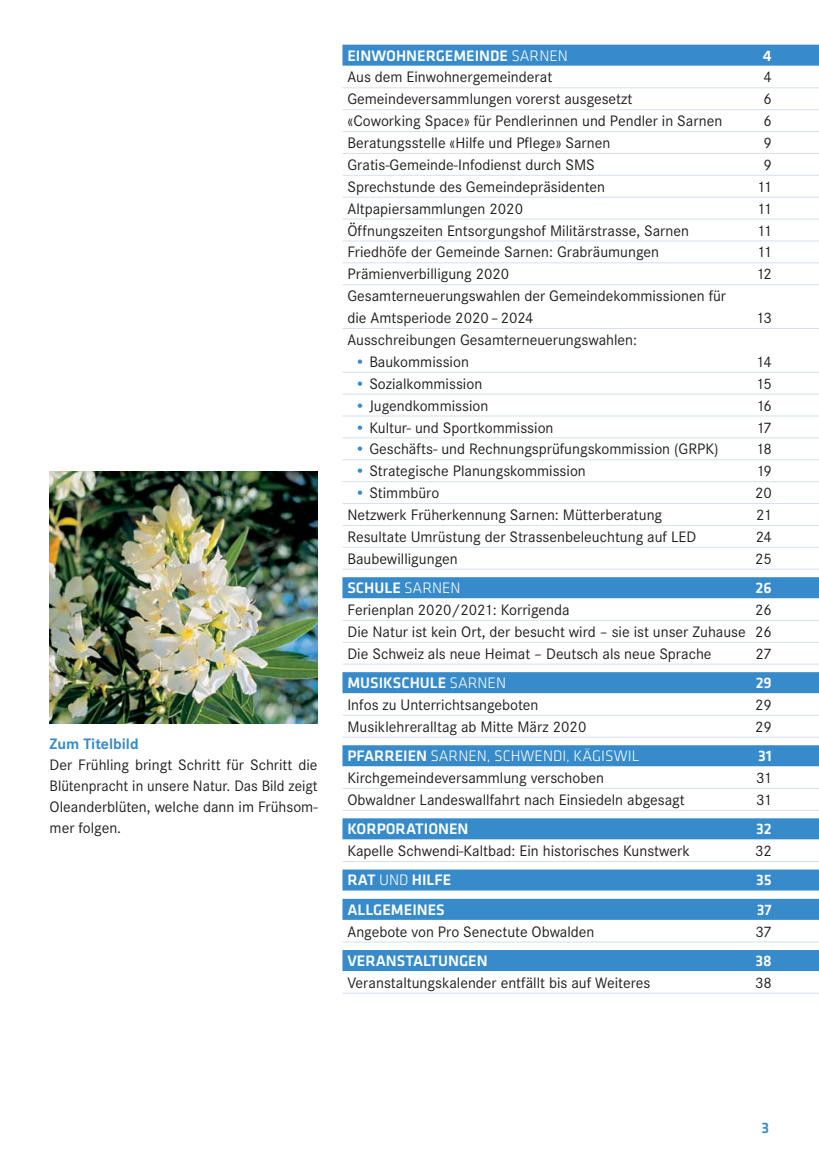
<style>
.page{position:relative;width:819px;height:1166px;background:#fff}
.page>*{position:absolute;margin:0;border:0;box-sizing:border-box;transform-origin:0 0}
.t1{font:15.75px/21.9px "Corporate S";color:#231f20;text-align:justify}
.t2{font:500 15.75px "Klavika";color:#fff}
.t3{font:300 15.75px "Klavika";color:#fff}
.t4{font:700 15.75px "Corporate S";color:#378bca}
.t5{font:500 15.75px "Klavika";color:#378bca}
.s1{font-weight:300}
.s2{color:#378bca}
.s3{font-weight:500}
</style>
<div class="page">
<div style="left:342px;top:45px;width:477px;height:21px;background:#378bca"></div>
<hr style="left:342px;top:87px;width:477px;height:1px;background:#d4e0f2">
<hr style="left:342px;top:109px;width:477px;height:1px;background:#d4e0f2">
<hr style="left:342px;top:131px;width:477px;height:1px;background:#d4e0f2">
<hr style="left:342px;top:153px;width:477px;height:1px;background:#d4e0f2">
<hr style="left:342px;top:175px;width:477px;height:1px;background:#d4e0f2">
<hr style="left:342px;top:197px;width:477px;height:1px;background:#d4e0f2">
<hr style="left:342px;top:219px;width:477px;height:1px;background:#d4e0f2">
<hr style="left:342px;top:240px;width:477px;height:1px;background:#d4e0f2">
<hr style="left:342px;top:262px;width:477px;height:1px;background:#d4e0f2">
<hr style="left:342px;top:284px;width:477px;height:1px;background:#d4e0f2">
<hr style="left:342px;top:328px;width:477px;height:1px;background:#d4e0f2">
<hr style="left:342px;top:372px;width:477px;height:1px;background:#d4e0f2">
<hr style="left:342px;top:394px;width:477px;height:1px;background:#d4e0f2">
<hr style="left:342px;top:415px;width:477px;height:1px;background:#d4e0f2">
<hr style="left:342px;top:437px;width:477px;height:1px;background:#d4e0f2">
<hr style="left:342px;top:459px;width:477px;height:1px;background:#d4e0f2">
<hr style="left:342px;top:481px;width:477px;height:1px;background:#d4e0f2">
<hr style="left:342px;top:503px;width:477px;height:1px;background:#d4e0f2">
<hr style="left:342px;top:525px;width:477px;height:1px;background:#d4e0f2">
<hr style="left:342px;top:547px;width:477px;height:1px;background:#d4e0f2">
<hr style="left:342px;top:569px;width:477px;height:1px;background:#d4e0f2">
<div style="left:342px;top:577px;width:477px;height:21px;background:#378bca"></div>
<hr style="left:342px;top:620px;width:477px;height:1px;background:#d4e0f2">
<hr style="left:342px;top:642px;width:477px;height:1px;background:#d4e0f2">
<hr style="left:342px;top:664px;width:477px;height:1px;background:#d4e0f2">
<div style="left:342px;top:672px;width:477px;height:21px;background:#378bca"></div>
<hr style="left:342px;top:715px;width:477px;height:1px;background:#d4e0f2">
<hr style="left:342px;top:737px;width:477px;height:1px;background:#d4e0f2">
<div style="left:342px;top:745px;width:477px;height:21px;background:#378bca"></div>
<hr style="left:342px;top:788px;width:477px;height:1px;background:#d4e0f2">
<hr style="left:342px;top:810px;width:477px;height:1px;background:#d4e0f2">
<div style="left:342px;top:818px;width:477px;height:21px;background:#378bca"></div>
<hr style="left:342px;top:861px;width:477px;height:1px;background:#d4e0f2">
<div style="left:342px;top:869px;width:477px;height:21px;background:#378bca"></div>
<div style="left:342px;top:899px;width:477px;height:21px;background:#378bca"></div>
<hr style="left:342px;top:941px;width:477px;height:1px;background:#d4e0f2">
<div style="left:342px;top:950px;width:477px;height:21px;background:#378bca"></div>
<hr style="left:342px;top:993px;width:477px;height:1px;background:#d4e0f2">
<img style="left:50px;top:471px;width:267px;height:252px">
<p class="t4" style="left:50px;top:738px;width:91px">Zum Titelbild</p>
<p class="t1" style="left:50px;top:756px;width:269px;line-height:21px">Der Frühling bringt Schritt für Schritt die Blütenpracht in unsere Natur. Das Bild zeigt Oleanderblüten, welche dann im Frühsom&shy;mer folgen.</p>
<p class="t2" style="left:347px;top:49px;width:222px">EINWOHNERGEMEINDE <span class="s1">SARNEN</span></p>
<p class="t2" style="left:762px;top:49px;width:10px">4</p>
<p class="t1" style="left:347px;top:68px;width:206px">Aus dem Einwohnergemeinderat</p>
<p class="t1" style="left:763px;top:68px;width:10px">4</p>
<p class="t1" style="left:347px;top:89px;width:286px">Gemeindeversammlungen vorerst ausgesetzt</p>
<p class="t1" style="left:763px;top:89px;width:10px">6</p>
<p class="t1" style="left:347px;top:111px;width:376px">«Coworking Space» für Pendlerinnen und Pendler in Sarnen</p>
<p class="t1" style="left:763px;top:111px;width:10px">6</p>
<p class="t1" style="left:347px;top:133px;width:264px">Beratungsstelle «Hilfe und Pflege» Sarnen</p>
<p class="t1" style="left:763px;top:133px;width:10px">9</p>
<p class="t1" style="left:347px;top:155px;width:249px">Gratis-Gemeinde-Infodienst durch SMS</p>
<p class="t1" style="left:763px;top:155px;width:10px">9</p>
<p class="t1" style="left:347px;top:177px;width:259px">Sprechstunde des Gemeindepräsidenten</p>
<p class="t1" style="left:756px;top:177px;width:16px">11</p>
<p class="t1" style="left:347px;top:199px;width:177px">Altpapiersammlungen 2020</p>
<p class="t1" style="left:756px;top:199px;width:16px">11</p>
<p class="t1" style="left:347px;top:221px;width:343px">Öffnungszeiten Entsorgungshof Militärstrasse, Sarnen</p>
<p class="t1" style="left:756px;top:221px;width:16px">11</p>
<p class="t1" style="left:347px;top:243px;width:313px">Friedhöfe der Gemeinde Sarnen: Grabräumungen</p>
<p class="t1" style="left:757px;top:243px;width:16px">11</p>
<p class="t1" style="left:347px;top:264px;width:163px">Prämienverbilligung 2020</p>
<p class="t1" style="left:756px;top:264px;width:17px">12</p>
<p class="t1" style="left:347px;top:286px;width:380px">Gesamterneuerungswahlen der Gemeindekommissionen für die Amtsperiode 2020 – 2024</p>
<p class="t1" style="left:755px;top:308px;width:17px">13</p>
<p class="t1" style="left:347px;top:330px;width:291px">Ausschreibungen Gesamterneuerungswahlen:</p>
<p class="t1" style="left:355px;top:352px;width:116px"><span class="s2">•</span> Baukommission</p>
<p class="t1" style="left:755px;top:352px;width:17px">14</p>
<p class="t1" style="left:355px;top:374px;width:129px"><span class="s2">•</span> Sozialkommission</p>
<p class="t1" style="left:755px;top:374px;width:17px">15</p>
<p class="t1" style="left:355px;top:396px;width:135px"><span class="s2">•</span> Jugendkommission</p>
<p class="t1" style="left:756px;top:396px;width:17px">16</p>
<p class="t1" style="left:355px;top:418px;width:200px"><span class="s2">•</span> Kultur- und Sportkommission</p>
<p class="t1" style="left:756px;top:418px;width:17px">17</p>
<p class="t1" style="left:355px;top:439px;width:365px"><span class="s2">•</span> Geschäfts- und Rechnungsprüfungskommission (GRPK)</p>
<p class="t1" style="left:755px;top:439px;width:18px">18</p>
<p class="t1" style="left:355px;top:461px;width:232px"><span class="s2">•</span> Strategische Planungskommission</p>
<p class="t1" style="left:756px;top:461px;width:17px">19</p>
<p class="t1" style="left:355px;top:483px;width:86px"><span class="s2">•</span> Stimmbüro</p>
<p class="t1" style="left:755px;top:483px;width:18px">20</p>
<p class="t1" style="left:347px;top:505px;width:316px">Netzwerk Früherkennung Sarnen: Mütterberatung</p>
<p class="t1" style="left:756px;top:505px;width:17px">21</p>
<p class="t1" style="left:347px;top:527px;width:350px">Resultate Umrüstung der Strassenbeleuchtung auf LED</p>
<p class="t1" style="left:755px;top:527px;width:18px">24</p>
<p class="t1" style="left:347px;top:549px;width:112px">Baubewilligungen</p>
<p class="t1" style="left:755px;top:549px;width:18px">25</p>
<p class="t2" style="left:347px;top:582px;width:115px">SCHULE <span class="s1">SARNEN</span></p>
<p class="t2" style="left:755px;top:582px;width:18px">26</p>
<p class="t1" style="left:347px;top:600px;width:224px">Ferienplan 2020/2021: Korrigenda</p>
<p class="t1" style="left:347px;top:600px;width:426px;text-indent:407px">26<br>Die Natur ist kein Ort, der besucht wird – sie ist unser Zuhause 26<br>Die Schweiz als neue Heimat – Deutsch als neue Sprache</p>
<p class="t1" style="left:755px;top:644px;width:18px">27</p>
<p class="t2" style="left:347px;top:677px;width:160px">MUSIKSCHULE <span class="s1">SARNEN</span></p>
<p class="t2" style="left:755px;top:677px;width:18px">29</p>
<p class="t1" style="left:347px;top:695px;width:192px">Infos zu Unterrichtsangeboten</p>
<p class="t1" style="left:755px;top:695px;width:18px">29</p>
<p class="t1" style="left:347px;top:717px;width:240px">Musiklehreralltag ab Mitte März 2020</p>
<p class="t1" style="left:755px;top:717px;width:18px">29</p>
<p class="t3" style="left:347px;top:746px;width:293px"><span class="s3">PFARREIEN</span> SARNEN, SCHWENDI, KÄGISWIL</p>
<p class="t2" style="left:758px;top:750px;width:15px">31</p>
<p class="t1" style="left:347px;top:768px;width:258px">Kirchgemeindeversammlung verschoben</p>
<p class="t1" style="left:756px;top:768px;width:17px">31</p>
<p class="t1" style="left:347px;top:790px;width:339px">Obwaldner Landeswallfahrt nach Einsiedeln abgesagt</p>
<p class="t1" style="left:756px;top:790px;width:17px">31</p>
<p class="t2" style="left:347px;top:823px;width:123px">KORPORATIONEN</p>
<p class="t2" style="left:756px;top:823px;width:17px">32</p>
<p class="t1" style="left:347px;top:841px;width:344px">Kapelle Schwendi-Kaltbad: Ein historisches Kunstwerk</p>
<p class="t1" style="left:755px;top:841px;width:18px">32</p>
<p class="t2" style="left:347px;top:874px;width:105px">RAT <span class="s1">UND</span> HILFE</p>
<p class="t2" style="left:756px;top:874px;width:17px">35</p>
<p class="t2" style="left:347px;top:903px;width:99px">ALLGEMEINES</p>
<p class="t2" style="left:756px;top:903px;width:16px">37</p>
<p class="t1" style="left:347px;top:922px;width:248px">Angebote von Pro Senectute Obwalden</p>
<p class="t1" style="left:755px;top:922px;width:18px">37</p>
<p class="t2" style="left:347px;top:955px;width:142px">VERANSTALTUNGEN</p>
<p class="t2" style="left:755px;top:955px;width:18px">38</p>
<p class="t1" style="left:347px;top:973px;width:304px">Veranstaltungskalender entfällt bis auf Weiteres</p>
<p class="t1" style="left:755px;top:973px;width:18px">38</p>
<p class="t5" style="left:761px;top:1122px;width:9px">3</p>
</div>
